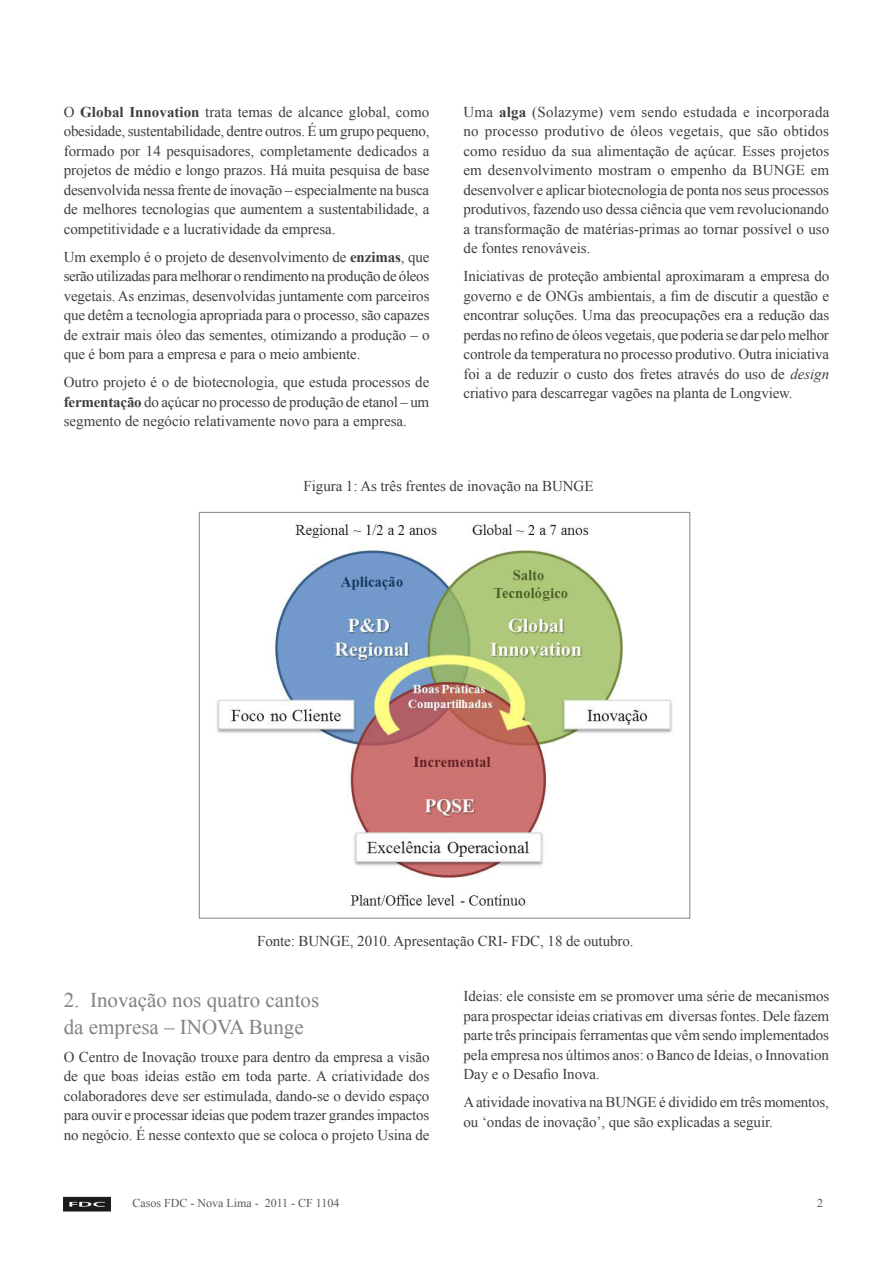
<style>
.page{position:relative;width:893px;height:1263px;background:#fff}
.page>*{position:absolute;margin:0;border:0;box-sizing:border-box;transform-origin:0 0}
.Subtitulo_2{font:21px/27px "Times New Roman";color:#808285}
.Corpo_do_texto{font:15px/19.5px "Times New Roman";letter-spacing:-.005em;color:#3e3e3f;text-align:justify}
.Legenda__fig__e_tabe{font:12px "Times New Roman";color:#57585a}
.s1{font-weight:700}
.s2{font-style:italic}
</style>
<div class="page">
<img style="left:64px;top:1196px;width:47px;height:16px">
<img style="left:217px;top:524px;width:455px;height:382px">
<p class="Corpo_do_texto" style="left:64px;top:102px;width:367px">O <span class="s1">Global Innovation</span> trata temas de alcance global, como obesidade, sustentabilidade, dentre outros. É um grupo pequeno, formado por 14 pesquisadores, completamente dedicados a projetos de médio e longo prazos. Há muita pesquisa de base desenvolvida nessa frente de inovação – especialmente na busca de melhores tecnologias que aumentem a sustentabilidade, a competitividade e a lucratividade da empresa.</p>
<p class="Corpo_do_texto" style="left:64px;top:247px;width:367px">Um exemplo é o projeto de desenvolvimento de <span class="s1">enzimas</span>, que serão utilizadas para melhorar o rendimento na produção de óleos vegetais. As enzimas, desenvolvidas juntamente com parceiros que detêm a tecnologia apropriada para o processo, são capazes de extrair mais óleo das sementes, otimizando a produção – o que é bom para a empresa e para o meio ambiente.</p>
<p class="Corpo_do_texto" style="left:64px;top:372px;width:367px">Outro projeto é o de biotecnologia, que estuda processos de <span class="s1">fermentação</span> do açúcar no processo de produção de etanol – um segmento de negócio relativamente novo para a empresa.</p>
<p class="Corpo_do_texto" style="left:463px;top:102px;width:367px">Uma <span class="s1">alga</span> (Solazyme) vem sendo estudada e incorporada no processo produtivo de óleos vegetais, que são obtidos como resíduo da sua alimentação de açúcar. Esses projetos em desenvolvimento mostram o empenho da BUNGE em desenvolver e aplicar biotecnologia de ponta nos seus processos produtivos, fazendo uso dessa ciência que vem revolucionando a transformação de matérias-primas ao tornar possível o uso de fontes renováveis.</p>
<p class="Corpo_do_texto" style="left:463px;top:266px;width:367px">Iniciativas de proteção ambiental aproximaram a empresa do governo e de ONGs ambientais, a fim de discutir a questão e encontrar soluções. Uma das preocupações era a redução das perdas no refino de óleos vegetais, que poderia se dar pelo melhor controle da temperatura no processo produtivo. Outra iniciativa foi a de reduzir o custo dos fretes através do uso de <span class="s2">design </span>criativo para descarregar vagões na planta de Longview.</p>
<p class="Corpo_do_texto" style="left:304px;top:476px;width:291px">Figura 1: As três frentes de inovação na BUNGE</p>
<p class="Corpo_do_texto" style="left:257px;top:931px;width:378px">Fonte: BUNGE, 2010. Apresentação CRI- FDC, 18 de outubro.</p>
<p class="Subtitulo_2" style="left:64px;top:986px;width:257px">2. Inovação nos quatro cantos da empresa – INOVA Bunge</p>
<p class="Corpo_do_texto" style="left:64px;top:1047px;width:367px">O Centro de Inovação trouxe para dentro da empresa a visão de que boas ideias estão em toda parte. A criatividade dos colaboradores deve ser estimulada, dando-se o devido espaço para ouvir e processar ideias que podem trazer grandes impactos no negócio. É nesse contexto que se coloca o projeto Usina de</p>
<p class="Corpo_do_texto" style="left:463px;top:986px;width:367px">Ideias: ele consiste em se promover uma série de mecanismos para prospectar ideias criativas em diversas fontes. Dele fazem parte três principais ferramentas que vêm sendo implementados pela empresa nos últimos anos: o Banco de Ideias, o Innovation Day e o Desafio Inova.</p>
<p class="Corpo_do_texto" style="left:463px;top:1092px;width:367px">A atividade inovativa na BUNGE é dividido em três momentos, ou ‘ondas de inovação’, que são explicadas a seguir.</p>
<p class="Legenda__fig__e_tabe" style="left:132px;top:1195px;width:209px">Casos FDC - Nova Lima - 2011 - CF 1104</p>
<p class="Legenda__fig__e_tabe" style="left:817px;top:1194px;width:7px">2</p>
</div>
